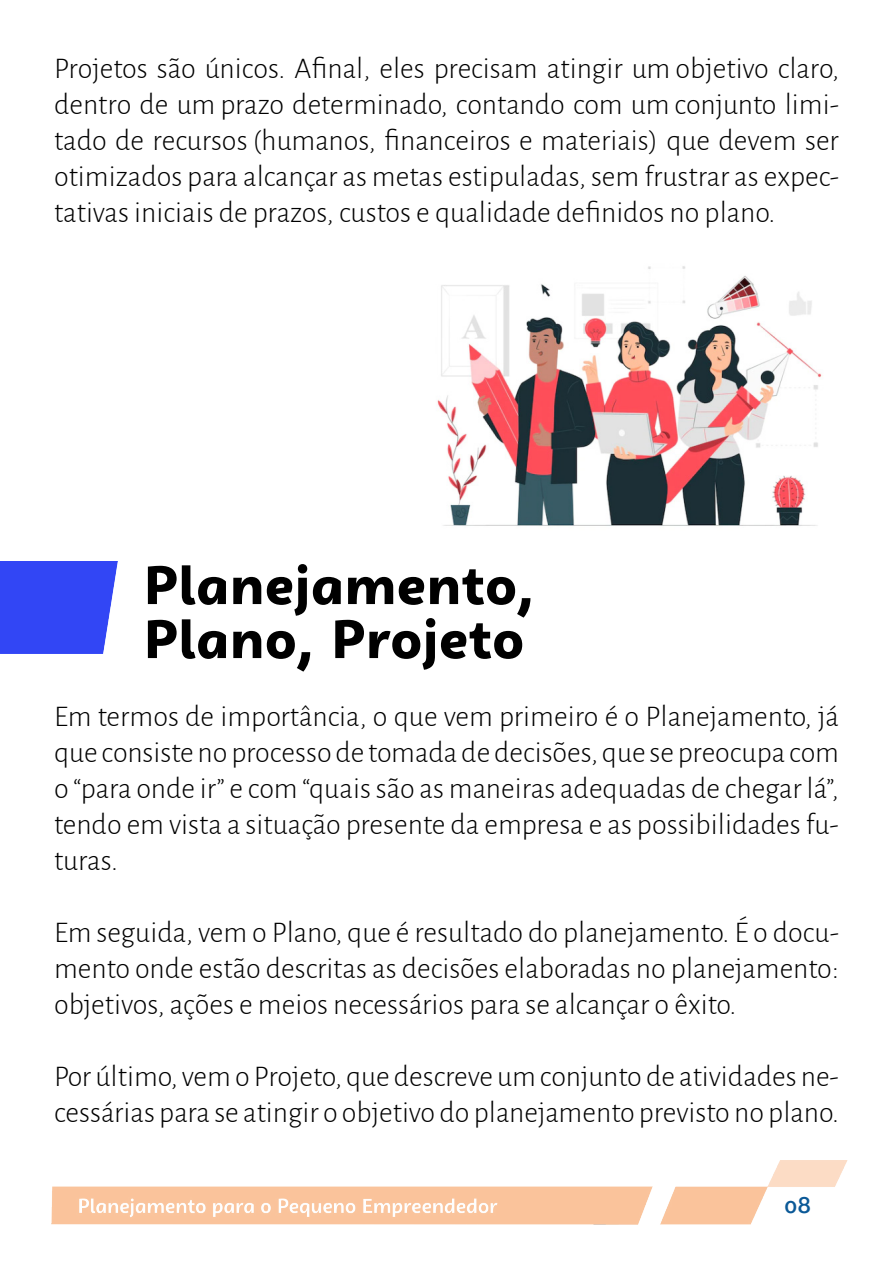
<style>
.page{position:relative;width:893px;height:1263px;background:#fff}
.page>*{position:absolute;margin:0;border:0;box-sizing:border-box;transform-origin:0 0}
.t1{font:900 53.4px/54px "Campuni";letter-spacing:.02em;color:#000}
.t2{font:300 30px/36px "Alegreya Sans";color:#000;text-align:justify}
.t3{font:500 22.5px "Campuni";color:#0b5997}
</style>
<div class="page">
<img style="left:51px;top:1160px;width:796px;height:65px">
<div style="left:0;top:562px;width:118px;height:91px;background:#3246f5"></div>
<img style="left:437px;top:266px;width:385px;height:260px">
<p class="t2" style="left:54px;top:49px;width:786px">Projetos são únicos. Afinal, eles precisam atingir um objetivo claro, dentro de um prazo determinado, contando com um conjunto limi&shy;tado de recursos (humanos, financeiros e materiais) que devem ser otimizados para alcançar as metas estipuladas, sem frustrar as expec&shy;tativas iniciais de prazos, custos e qualidade definidos no plano.</p>
<h1 class="t1" style="left:144px;top:558px;width:392px">Planejamento,<br>Plano, Projeto</h1>
<p class="t2" style="left:54px;top:697px;width:786px">Em termos de importância, o que vem primeiro é o Planejamento, já que consiste no processo de tomada de decisões, que se preocupa com o “para onde ir” e com “quais são as maneiras adequadas de chegar lá”, tendo em vista a situação presente da empresa e as possibilidades fu&shy;turas.</p>
<p class="t2" style="left:54px;top:913px;width:786px">Em seguida, vem o Plano, que é resultado do planejamento. É o docu&shy;mento onde estão descritas as decisões elaboradas no planejamento: objetivos, ações e meios necessários para se alcançar o êxito.</p>
<p class="t2" style="left:54px;top:1057px;width:786px">Por último, vem o Projeto, que descreve um conjunto de atividades ne&shy;cessárias para se atingir o objetivo do planejamento previsto no plano.</p>
<p class="t3" style="left:784px;top:1191px;width:29px">08</p>
</div>
